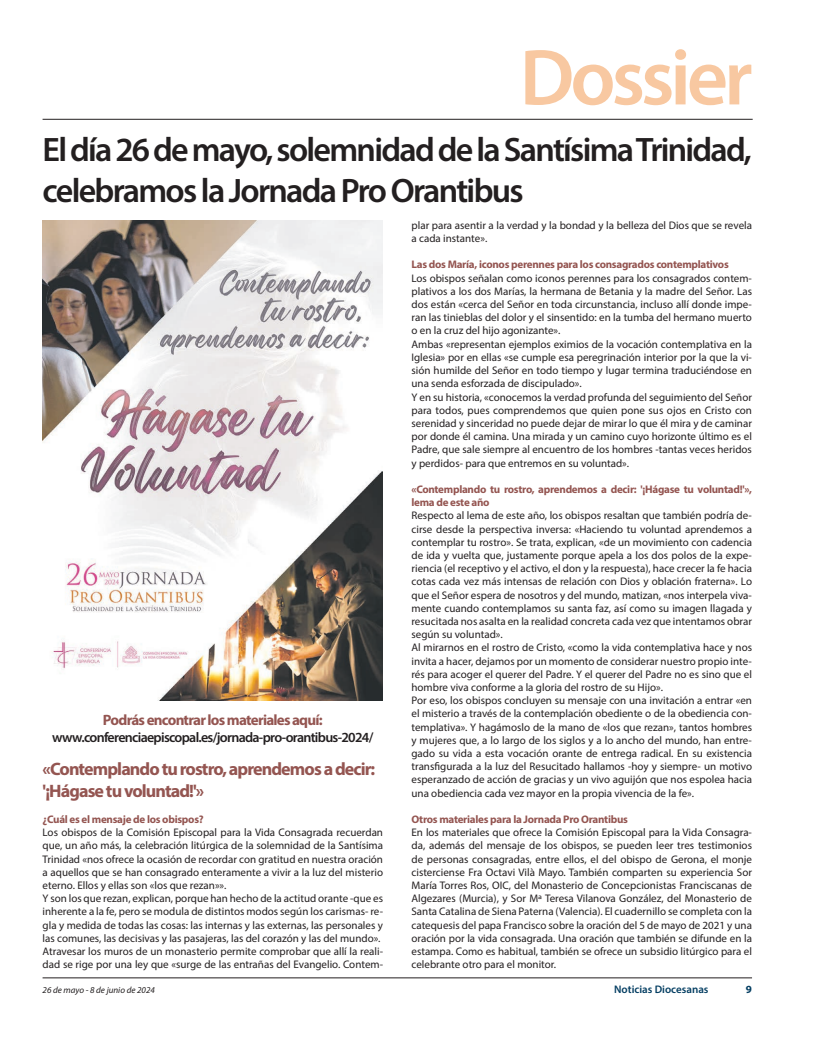
<style>
.page{position:relative;width:823px;height:1049px;background:#fff}
.page>*{position:absolute;margin:0;border:0;box-sizing:border-box;transform-origin:0 0}
.t1{font:600 80px "Myriad Pro";letter-spacing:-.05em;color:#f8c8a1}
.t2{font:600 34px/40.8px "Myriad Pro";letter-spacing:-.05em;color:#231f20}
.t3{font:700 18px/21.6px "Myriad Pro";letter-spacing:-.05em;color:#945551}
.t4{font:700 15px "Myriad Pro";letter-spacing:-.05em;color:#945551}
.t5{font:600 14px "Myriad Pro";letter-spacing:-.05em;color:#231f20}
.t6{font:11px/13.2px "Myriad Pro";color:#231f20;text-align:justify}
.t7{font:700 11px/13.2px "Myriad Pro";letter-spacing:-.025em;color:#945551}
.t8{font:600 11px "Myriad Pro";color:#043e62}
.t9{font:700 11px "Myriad Pro";color:#043e62}
.t10{font:italic 9px "Myriad Pro";color:#231f20}
</style>
<div class="page">
<hr style="left:43px;top:978px;width:708px;height:1px;background:#231f20">
<hr style="left:43px;top:119px;width:709px;height:1px;background:#231f20">
<img style="left:43px;top:221px;width:339px;height:479px">
<p class="t1" style="left:519px;top:27px;width:234px">Dossier</p>
<p class="t2" style="left:42px;top:128px;width:710px">El día 26 de mayo, solemnidad de la Santísima Trinidad, celebramos la Jornada Pro Orantibus</p>
<p class="t4" style="left:103px;top:710px;width:221px">Podrás encontrar los materiales aquí:</p>
<p class="t5" style="left:52px;top:728px;width:322px">www.conferenciaepiscopal.es/jornada-pro-orantibus-2024/</p>
<p class="t3" style="left:43px;top:757px;width:334px">«Contemplando tu rostro, aprendemos a decir: '¡Hágase tu voluntad!'»</p>
<p class="t7" style="left:43px;top:812px;width:163px">¿Cuál es el mensaje de los obispos?</p>
<p class="t6" style="left:43px;top:826px;width:342px">Los obispos de la Comisión Episcopal para la Vida Consagrada recuerdan que, un año más, la celebración litúrgica de la solemnidad de la Santísima Trinidad «nos ofrece la ocasión de recordar con gratitud en nuestra oración a aquellos que se han consagrado enteramente a vivir a la luz del misterio eterno. Ellos y ellas son «los que rezan»».</p>
<p class="t6" style="left:43px;top:892px;width:342px">Y son los que rezan, explican, porque han hecho de la actitud orante -que es inherente a la fe, pero se modula de distintos modos según los carismas- re&shy;gla y medida de todas las cosas: las internas y las externas, las personales y las comunes, las decisivas y las pasajeras, las del corazón y las del mundo».</p>
<p class="t6" style="left:43px;top:944px;width:342px">Atravesar los muros de un monasterio permite comprobar que allí la reali&shy;dad se rige por una ley que «surge de las entrañas del Evangelio. Contem-</p>
<p class="t6" style="left:411px;top:218px;width:342px">plar para asentir a la verdad y la bondad y la belleza del Dios que se revela a cada instante».</p>
<p class="t7" style="left:411px;top:258px;width:318px">Las dos María, iconos perennes para los consagrados contemplativos</p>
<p class="t6" style="left:411px;top:271px;width:342px">Los obispos señalan como iconos perennes para los consagrados contem&shy;plativos a los dos Marías, la hermana de Betania y la madre del Señor. Las dos están «cerca del Señor en toda circunstancia, incluso allí donde impe&shy;ran las tinieblas del dolor y el sinsentido: en la tumba del hermano muerto o en la cruz del hijo agonizante».</p>
<p class="t6" style="left:411px;top:337px;width:342px">Ambas «representan ejemplos eximios de la vocación contemplativa en la Iglesia» por en ellas «se cumple esa peregrinación interior por la que la vi&shy;sión humilde del Señor en todo tiempo y lugar termina traduciéndose en una senda esforzada de discipulado».</p>
<p class="t6" style="left:411px;top:390px;width:342px">Y en su historia, «conocemos la verdad profunda del seguimiento del Señor para todos, pues comprendemos que quien pone sus ojos en Cristo con serenidad y sinceridad no puede dejar de mirar lo que él mira y de caminar por donde él camina. Una mirada y un camino cuyo horizonte último es el Padre, que sale siempre al encuentro de los hombres -tantas veces heridos y perdidos- para que entremos en su voluntad».</p>
<p class="t7" style="left:411px;top:482px;width:342px">«Contemplando tu rostro, aprendemos a decir: '¡Hágase tu voluntad!'», lema de este año</p>
<p class="t6" style="left:411px;top:509px;width:342px">Respecto al lema de este año, los obispos resaltan que también podría de&shy;cirse desde la perspectiva inversa: «Haciendo tu voluntad aprendemos a contemplar tu rostro». Se trata, explican, «de un movimiento con cadencia de ida y vuelta que, justamente porque apela a los dos polos de la expe&shy;riencia (el receptivo y el activo, el don y la respuesta), hace crecer la fe hacia cotas cada vez más intensas de relación con Dios y oblación fraterna». Lo que el Señor espera de nosotros y del mundo, matizan, «nos interpela viva&shy;mente cuando contemplamos su santa faz, así como su imagen llagada y resucitada nos asalta en la realidad concreta cada vez que intentamos obrar según su voluntad».</p>
<p class="t6" style="left:411px;top:641px;width:342px">Al mirarnos en el rostro de Cristo, «como la vida contemplativa hace y nos invita a hacer, dejamos por un momento de considerar nuestro propio inte&shy;rés para acoger el querer del Padre. Y el querer del Padre no es sino que el hombre viva conforme a la gloria del rostro de su Hijo».</p>
<p class="t6" style="left:411px;top:694px;width:342px">Por eso, los obispos concluyen su mensaje con una invitación a entrar «en el misterio a través de la contemplación obediente o de la obediencia con&shy;templativa». Y hagámoslo de la mano de «los que rezan», tantos hombres y mujeres que, a lo largo de los siglos y a lo ancho del mundo, han entre&shy;gado su vida a esta vocación orante de entrega radical. En su existencia transfigurada a la luz del Resucitado hallamos -hoy y siempre- un motivo esperanzado de acción de gracias y un vivo aguijón que nos espolea hacia una obediencia cada vez mayor en la propia vivencia de la fe».</p>
<p class="t7" style="left:411px;top:812px;width:218px">Otros materiales para la Jornada Pro Orantibus</p>
<p class="t6" style="left:411px;top:826px;width:342px">En los materiales que ofrece la Comisión Episcopal para la Vida Consagra&shy;da, además del mensaje de los obispos, se pueden leer tres testimonios de personas consagradas, entre ellos, el del obispo de Gerona, el monje cisterciense Fra Octavi Vilà Mayo. También comparten su experiencia Sor María Torres Ros, OIC, del Monasterio de Concepcionistas Franciscanas de Algezares (Murcia), y Sor Mª Teresa Vilanova González, del Monasterio de Santa Catalina de Siena Paterna (Valencia). El cuadernillo se completa con la catequesis del papa Francisco sobre la oración del 5 de mayo de 2021 y una oración por la vida consagrada. Una oración que también se difunde en la estampa. Como es habitual, también se ofrece un subsidio litúrgico para el celebrante otro para el monitor.</p>
<p class="t10" style="left:43px;top:984px;width:114px">26 de mayo - 8 de junio de 2024</p>
<p class="t8" style="left:613px;top:982px;width:96px">Noticias Diocesanas</p>
<p class="t9" style="left:745px;top:982px;width:8px">9</p>
</div>
